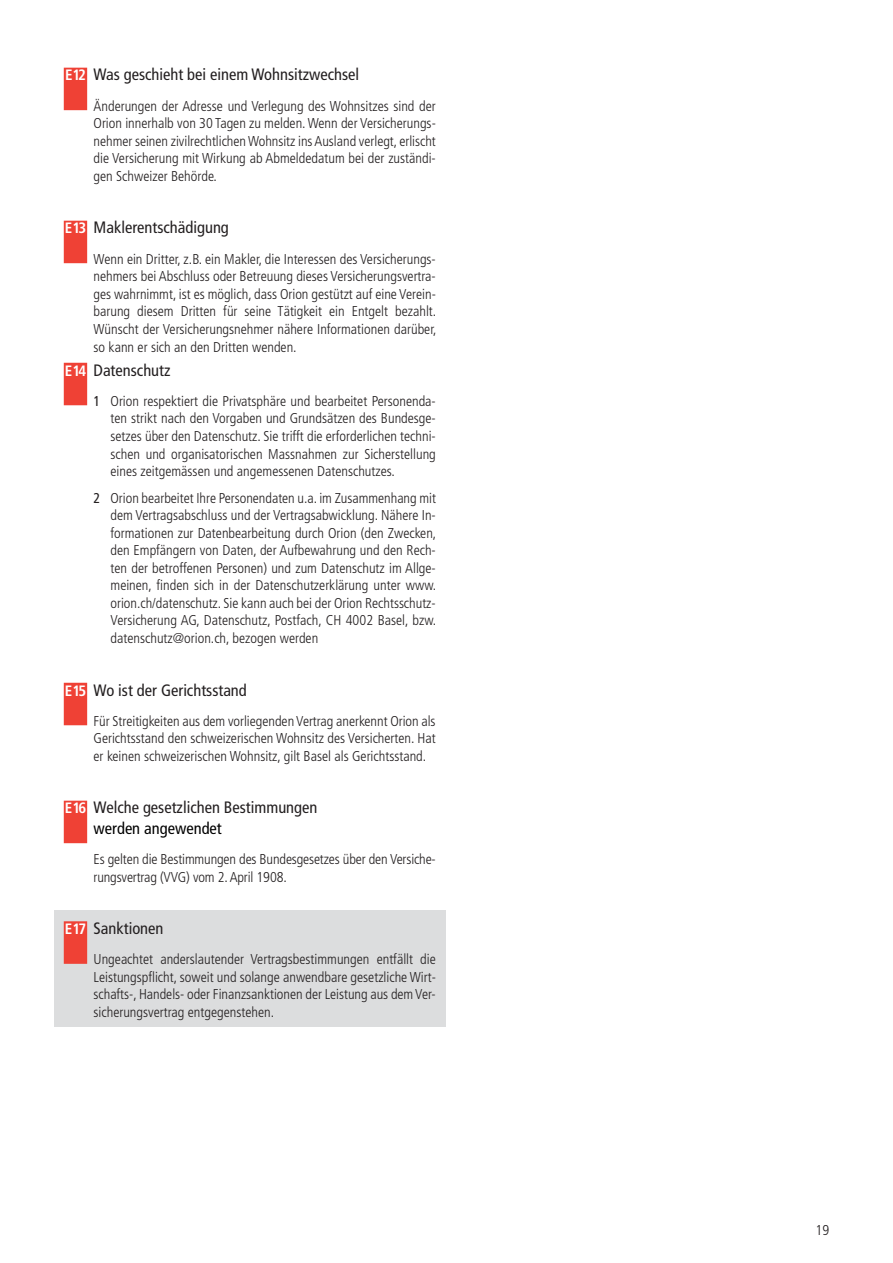
<style>
.page{position:relative;width:893px;height:1263px;background:#fff}
.page>*{position:absolute;margin:0;border:0;box-sizing:border-box;transform-origin:0 0}
.t1{font:condensed 16.5px/20.2px "Frutiger";color:#231f20}
.t2{font:300 condensed 14.25px/17.5px "Frutiger LT";color:#231f20;text-align:justify}
.t3{font:300 condensed 14.25px/17.5px "Frutiger";color:#231f20;text-align:justify}
.s1{font-weight:700;font-size:15px;color:#fff}
.s2{font-family:"Frutiger";font-weight:400}
.s3{font-family:"Frutiger"}
.s4{font-weight:400}
.s5{color:#000}
</style>
<div class="page">
<div style="left:54px;top:910px;width:391px;height:116px;background:#dcddde"></div>
<div style="left:64px;top:68px;width:23px;height:42px;background:#ef4135"></div>
<div style="left:64px;top:221px;width:23px;height:42px;background:#ef4135"></div>
<div style="left:64px;top:363px;width:23px;height:42px;background:#ef4135"></div>
<div style="left:64px;top:683px;width:23px;height:42px;background:#ef4135"></div>
<div style="left:64px;top:801px;width:23px;height:42px;background:#ef4135"></div>
<div style="left:64px;top:921px;width:23px;height:43px;background:#ef4135"></div>
<p class="t1" style="left:65px;top:65px;width:296px"><span class="s1">E12</span> Was geschieht bei einem Wohnsitzwechsel</p>
<p class="t3" style="left:94px;top:97px;width:344px">Änderungen der Adresse und Verlegung des Wohnsitzes sind der Orion innerhalb von 30 Tagen zu melden. Wenn der Versicherungs&shy;nehmer seinen zivilrechtlichen Wohnsitz ins Ausland verlegt, erlischt die Versicherung mit Wirkung ab Abmeldedatum bei der zuständi&shy;gen Schweizer Behörde.</p>
<p class="t1" style="left:65px;top:218px;width:166px"><span class="s1">E13</span> Maklerentschädigung</p>
<p class="t2" style="left:94px;top:250px;width:344px">Wenn ein Dritter, z.B. ein Makler, die Interessen des Versicherungs&shy;nehmers bei Abschluss oder Betreuung dieses Versicherungsvertra&shy;ges wahrnimmt, ist es möglich, dass Orion gestützt auf eine Verein&shy;barung diesem Dritten für seine Tätigkeit ein Entgelt bezahlt.<br>Wünscht der Versicherungsnehmer nähere Informationen darüber, so kann er sich an den Dritten wenden.</p>
<p class="t1" style="left:65px;top:360px;width:107px"><span class="s1">E14</span> Datenschutz</p>
<p class="t2" style="left:111px;top:392px;width:327px;text-indent:-17px"><span class="s2">1</span> <span class="s3">O</span>rion respektiert die Privatsphäre und bearbeitet Personenda&shy;ten strikt nach den Vorgaben und Grundsätzen des Bundesge&shy;setzes über den Datenschutz. Sie trifft die erforderlichen techni&shy;schen und organisatorischen Massnahmen zur Sicherstellung eines zeitgemässen und angemessenen Datenschutzes.</p>
<p class="t2" style="left:111px;top:489px;width:327px;text-indent:-17px"><span class="s4">2</span> Orion bearbeitet Ihre Personendaten u.a. im Zusammenhang mit dem Vertragsabschluss und der Vertragsabwicklung. Nähere In&shy;formationen zur Datenbearbeitung durch Orion (den Zwecken, den Empfängern von Daten, der Aufbewahrung und den Rech&shy;ten der betroffenen Personen) und zum Datenschutz im Allge&shy;meinen, finden sich in der Datenschutzerklärung unter www. orion.ch/datenschutz. Sie kann auch bei der Orion Rechtsschutz-Versicherung AG, Datenschutz, Postfach, CH 4002 Basel, bzw. datenschutz@orion.ch, bezogen werden</p>
<p class="t1" style="left:65px;top:680px;width:184px"><span class="s1">E15</span> Wo ist der Gerichtsstand</p>
<p class="t2" style="left:94px;top:712px;width:344px">Für Streitigkeiten aus dem vorliegenden Vertrag anerkennt Orion als Gerichtsstand den schweizerischen Wohnsitz des Versicherten. Hat er keinen schweizerischen Wohnsitz, gilt Basel als Gerichtsstand.</p>
<p class="t1" style="left:94px;top:798px;width:225px;text-indent:-29px"><span class="s1">E16</span> Welche gesetzlichen Bestimmungen <span class="s5">werden angewendet</span></p>
<p class="t2" style="left:94px;top:850px;width:344px">Es gelten die Bestimmungen des Bundesgesetzes über den Versiche&shy;rungsvertrag (VVG) vom 2. April 1908.</p>
<p class="t1" style="left:65px;top:918px;width:100px"><span class="s1">E17</span> Sanktionen</p>
<p class="t2" style="left:94px;top:951px;width:344px">Ungeachtet anderslautender Vertragsbestimmungen entfällt die Leistungspflicht, soweit und solange anwendbare gesetzliche Wirt&shy;schafts-, Handels- oder Finanzsanktionen der Leistung aus dem Ver&shy;sicherungsvertrag entgegenstehen.</p>
<p class="t2" style="left:815px;top:1222px;width:15px">19</p>
</div>
